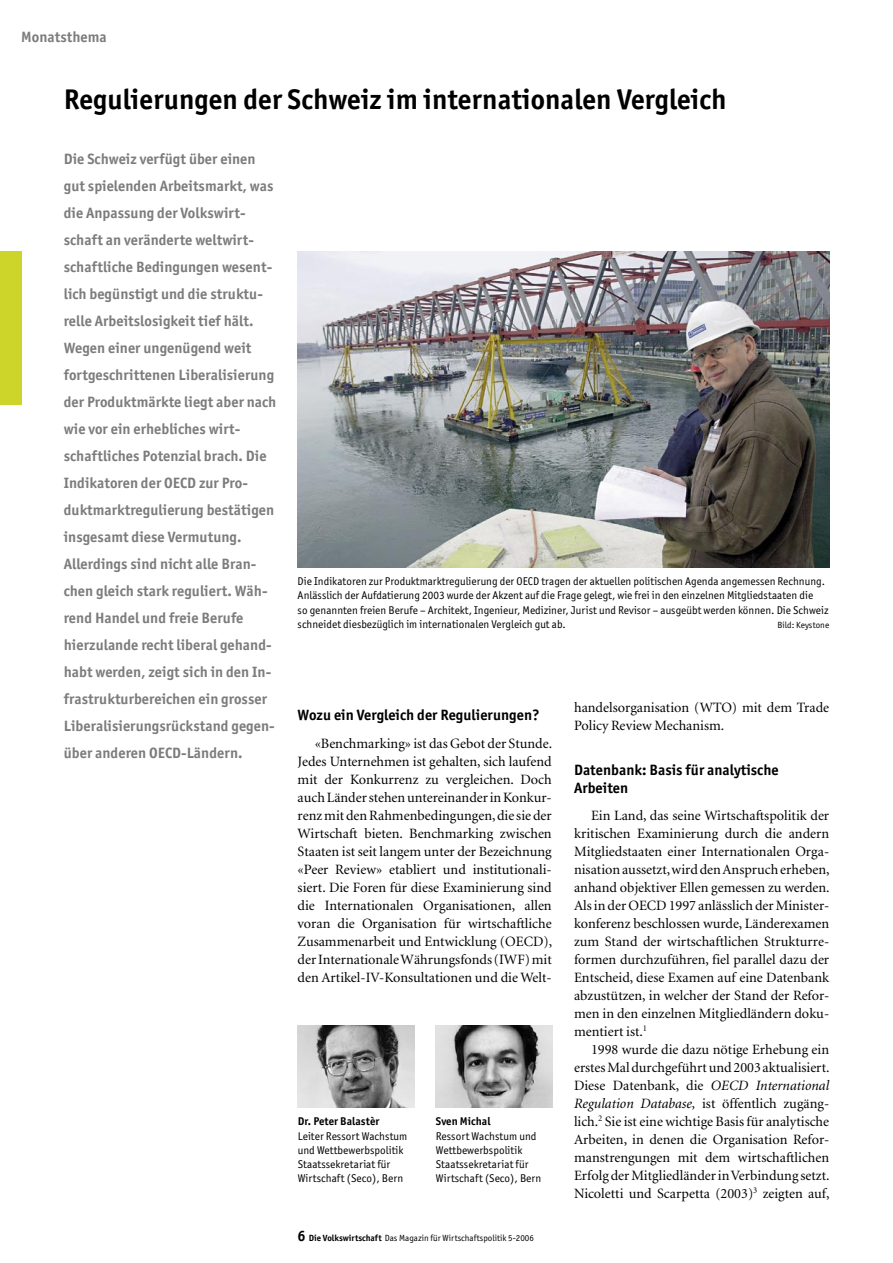
<style>
.page{position:relative;width:893px;height:1263px;background:#fff}
.page>*{position:absolute;margin:0;border:0;box-sizing:border-box;transform-origin:0 0}
._01_Titel{font:700 28.5px "Officina San ITC";letter-spacing:.005em;color:#000}
._02_Vorspann{font:700 15px/27px "Officina San ITC";letter-spacing:.005em;color:#7c7c7c}
._04_Zwischentitel_1{font:700 15px/18px "Officina San ITC";letter-spacing:.005em;color:#000}
.Rubriktitel_links{font:700 15px "Officina San ITC";letter-spacing:.005em;color:#7c7c7c}
._03_Grundschrift{font:14.25px/18px "Minion";color:#000;text-align:justify}
._07_Legende{font:11.25px/14.2px "Officina San ITC";letter-spacing:.005em;color:#000}
.Autor{font:11.25px/14.2px "Officina San ITC";letter-spacing:.005em;color:#000}
.Autor-fett{font:700 11.25px "Officina San ITC";letter-spacing:.005em;color:#000}
._07_Legende-2{font:9px "Officina San ITC";color:#000}
.s1{font-style:italic}
.s2{font-weight:700;font-size:15px}
.s3{font-weight:700}
</style>
<div class="page">
<div style="left:0;top:252px;width:21px;height:153px;background:#cdd52b"></div>
<img style="left:298px;top:1025px;width:117px;height:82px">
<img style="left:298px;top:251px;width:531px;height:316px">
<img style="left:436px;top:1026px;width:117px;height:81px">
<p class="Rubriktitel_links" style="left:21px;top:27px;width:87px">Monatsthema</p>
<p class="_01_Titel" style="left:64px;top:82px;width:664px">Regulierungen der Schweiz im internationalen Vergleich</p>
<p class="_02_Vorspann" style="left:64px;top:145px;width:214px">Die Schweiz verfügt über einen gut spielenden Arbeitsmarkt, was die Anpassung der Volkswirt&shy;schaft an veränderte weltwirt&shy;schaftliche Bedingungen wesent&shy;lich begünstigt und die struktu&shy;relle Arbeitslosigkeit tief hält.<br>Wegen einer ungenügend weit fortgeschrittenen Liberalisierung der Produktmärkte liegt aber nach wie vor ein erhebliches wirt&shy;schaftliches Potenzial brach. Die<br>Indikatoren der OECD zur Pro&shy;duktmarktregulierung bestätigen insgesamt diese Vermutung.<br>Allerdings sind nicht alle Bran&shy;chen gleich stark reguliert. Wäh&shy;rend Handel und freie Berufe hierzulande recht liberal gehand&shy;habt werden, zeigt sich in den In&shy;frastrukturbereichen ein grosser<br>Liberalisierungsrückstand gegen&shy;über anderen OECD-Ländern.</p>
<p class="_07_Legende" style="left:298px;top:574px;width:532px">Die Indikatoren zur Produktmarktregulierung der OECD tragen der aktuellen politischen Agenda angemessen Rechnung.<br>Anlässlich der Aufdatierung 2003 wurde der Akzent auf die Frage gelegt, wie frei in den einzelnen Mitgliedstaaten die<br>so genannten freien Berufe – Architekt, Ingenieur, Mediziner, Jurist und Revisor – ausgeübt werden können. Die Schweiz schneidet diesbezüglich im internationalen Vergleich gut ab.</p>
<p class="_07_Legende-2" style="left:777px;top:620px;width:53px">Bild: Keystone</p>
<p class="_03_Grundschrift" style="left:574px;top:698px;width:257px">handelsorganisation (WTO) mit dem Trade<br>Policy Review Mechanism.</p>
<p class="_04_Zwischentitel_1" style="left:574px;top:760px;width:206px">Datenbank: Basis für analytische<br>Arbeiten</p>
<p class="_03_Grundschrift" style="left:574px;top:806px;width:257px;text-indent:17px">Ein Land, das seine Wirtschaftspolitik der kritischen Examinierung durch die andern Mitgliedstaaten einer Internationalen Orga&shy;nisation aussetzt, wird den Anspruch erheben, anhand objektiver Ellen gemessen zu werden.<br>Als in der OECD 1997 anlässlich der Minister&shy;konferenz beschlossen wurde, Länderexamen zum Stand der wirtschaftlichen Strukturre&shy;formen durchzuführen, fiel parallel dazu der Entscheid, diese Examen auf eine Datenbank abzustützen, in welcher der Stand der Refor&shy;men in den einzelnen Mitgliedländern doku&shy;mentiert ist.<sup>1</sup></p>
<p class="_03_Grundschrift" style="left:574px;top:1040px;width:257px;text-indent:17px">1998 wurde die dazu nötige Erhebung ein erstes Mal durchgeführt und 2003 aktualisiert.<br>Diese Datenbank, die <span class="s1">OECD International Regulation Database,</span> ist öffentlich zugäng&shy;lich.<sup>2</sup> Sie ist eine wichtige Basis für analytische Arbeiten, in denen die Organisation Refor&shy;manstrengungen mit dem wirtschaftlichen Erfolg der Mitgliedländer in Verbindung setzt.<br>Nicoletti und Scarpetta (2003)<sup>3</sup> zeigten auf,</p>
<p class="_04_Zwischentitel_1" style="left:298px;top:706px;width:243px">Wozu ein Vergleich der Regulierungen?</p>
<p class="_03_Grundschrift" style="left:298px;top:734px;width:256px;text-indent:17px">«Benchmarking» ist das Gebot der Stunde.<br>Jedes Unternehmen ist gehalten, sich laufend mit der Konkurrenz zu vergleichen. Doch auch Länder stehen untereinander in Konkur&shy;renz mit den Rahmenbedingungen, die sie der Wirtschaft bieten. Benchmarking zwischen Staaten ist seit langem unter der Bezeichnung «Peer Review» etabliert und institutionali&shy;siert. Die Foren für diese Examinierung sind die Internationalen Organisationen, allen voran die Organisation für wirtschaftliche Zusammenarbeit und Entwicklung (OECD), der Internationale Währungsfonds (IWF) mit den Artikel-IV-Konsultationen und die Welt-</p>
<p class="Autor-fett" style="left:298px;top:1115px;width:83px">Dr. Peter Balastèr</p>
<p class="Autor" style="left:298px;top:1129px;width:111px">Leiter Ressort Wachstum und Wettbewerbspolitik</p>
<p class="Autor" style="left:298px;top:1157px;width:107px">Staatssekretariat für<br>Wirtschaft (Seco), Bern</p>
<p class="Autor-fett" style="left:436px;top:1115px;width:56px">Sven Michal</p>
<p class="Autor" style="left:436px;top:1129px;width:102px">Ressort Wachstum und<br>Wettbewerbspolitik</p>
<p class="Autor" style="left:436px;top:1157px;width:107px">Staatssekretariat für<br>Wirtschaft (Seco), Bern</p>
<p class="_07_Legende-2" style="left:298px;top:1232px;width:238px"><span class="s2">6</span> <span class="s3">Die Volkswirtschaft</span> Das Magazin für Wirtschaftspolitik 5-2006</p>
</div>
